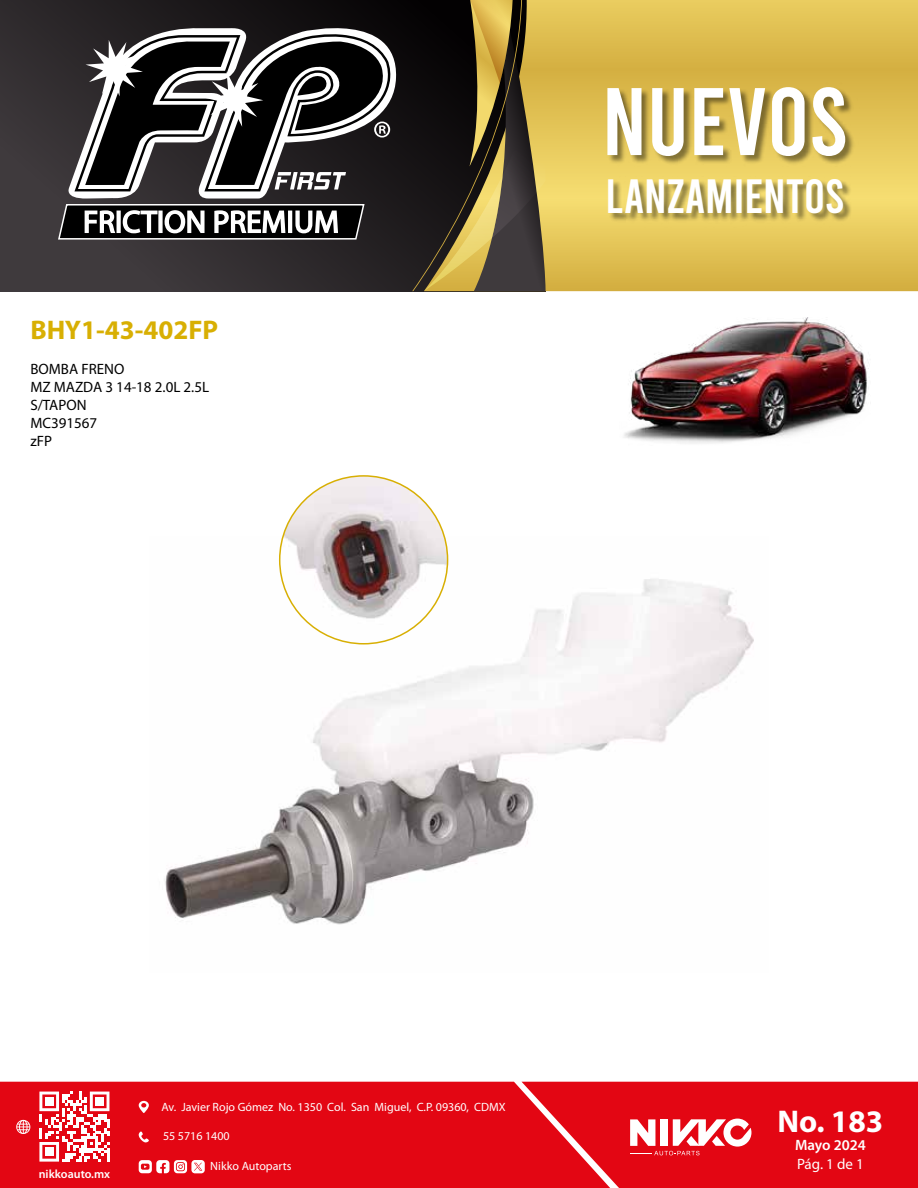
<style>
.page{position:relative;width:918px;height:1188px;background:#fff}
.page>*{position:absolute;margin:0;border:0;box-sizing:border-box;transform-origin:0 0}
.t1{font:95.7px "Bebas";color:#fff}
.t2{font:47.85px "Bebas";color:#fff}
.t3{font:700 31.5px "Myriad Pro";color:#fff}
.t4{font:700 27px "Myriad Pro";color:#d8af03}
.t5{font:15px/18px "Myriad Pro";color:#000}
.t6{font:600 15px "Myriad Pro";color:#fff}
.t7{font:15px "Myriad Pro";color:#fff}
.t8{font:12px "Myriad Pro";color:#fff}
.t9{font:600 12px "Myriad Pro";color:#fff}
</style>
<div class="page">
<svg style="left:0;top:0;width:412px;height:291px;background:#302c2e"></svg>
<svg style="left:546px;top:0;width:372px;height:291px;background:#e0c053"></svg>
<svg style="left:412px;top:0;width:134px;height:291px;background:#594d2d"></svg>
<div style="left:0;top:1082px;width:522px;height:106px;background:#e30613"></div>
<svg style="left:39px;top:1092px;width:70px;height:70px"></svg>
<div style="left:45px;top:1097px;width:8px;height:9px;background:#fff"></div>
<div style="left:95px;top:1097px;width:9px;height:9px;background:#fff"></div>
<div style="left:45px;top:1148px;width:8px;height:8px;background:#fff"></div>
<svg style="left:16px;top:1120px;width:14px;height:14px"></svg>
<svg style="left:139px;top:1101px;width:10px;height:12px"></svg>
<svg style="left:139px;top:1131px;width:10px;height:12px"></svg>
<svg style="left:139px;top:1160px;width:66px;height:13px"></svg>
<svg style="left:522px;top:1082px;width:396px;height:106px;background:#e41723"></svg>
<img style="left:600px;top:72px;width:259px;height:158px">
<svg style="left:57px;top:10px;width:341px;height:230px"></svg>
<img style="left:624px;top:318px;width:245px;height:126px">
<img style="left:165px;top:536px;width:589px;height:389px">
<img style="left:280px;top:476px;width:168px;height:168px;border-radius:84px">
<h3 class="t4" style="left:30px;top:312px;width:189px">BHY1-43-402FP</h3>
<p class="t5" style="left:30px;top:360px;width:180px">BOMBA FRENO<br>MZ MAZDA 3 14-18 2.0L 2.5L<br>S/TAPON<br>MC391567<br>zFP</p>
<h1 class="t1" style="left:602px;top:74px;width:248px">NUEVOS</h1>
<h2 class="t2" style="left:605px;top:172px;width:241px">LANZAMIENTOS</h2>
<p class="t9" style="left:39px;top:1167px;width:73px">nikkoauto.mx</p>
<p class="t8" style="left:161px;top:1099px;width:346px">Av. Javier Rojo Gómez No. 1350 Col. San Miguel, C.P. 09360, CDMX</p>
<p class="t8" style="left:163px;top:1129px;width:68px">55 5716 1400</p>
<p class="t8" style="left:210px;top:1159px;width:83px">Nikko Autoparts</p>
<h3 class="t3" style="left:778px;top:1101px;width:107px">No. 183</h3>
<p class="t6" style="left:795px;top:1135px;width:72px">Mayo 2024</p>
<p class="t7" style="left:797px;top:1155px;width:68px">Pág. 1 de 1</p>
</div>
